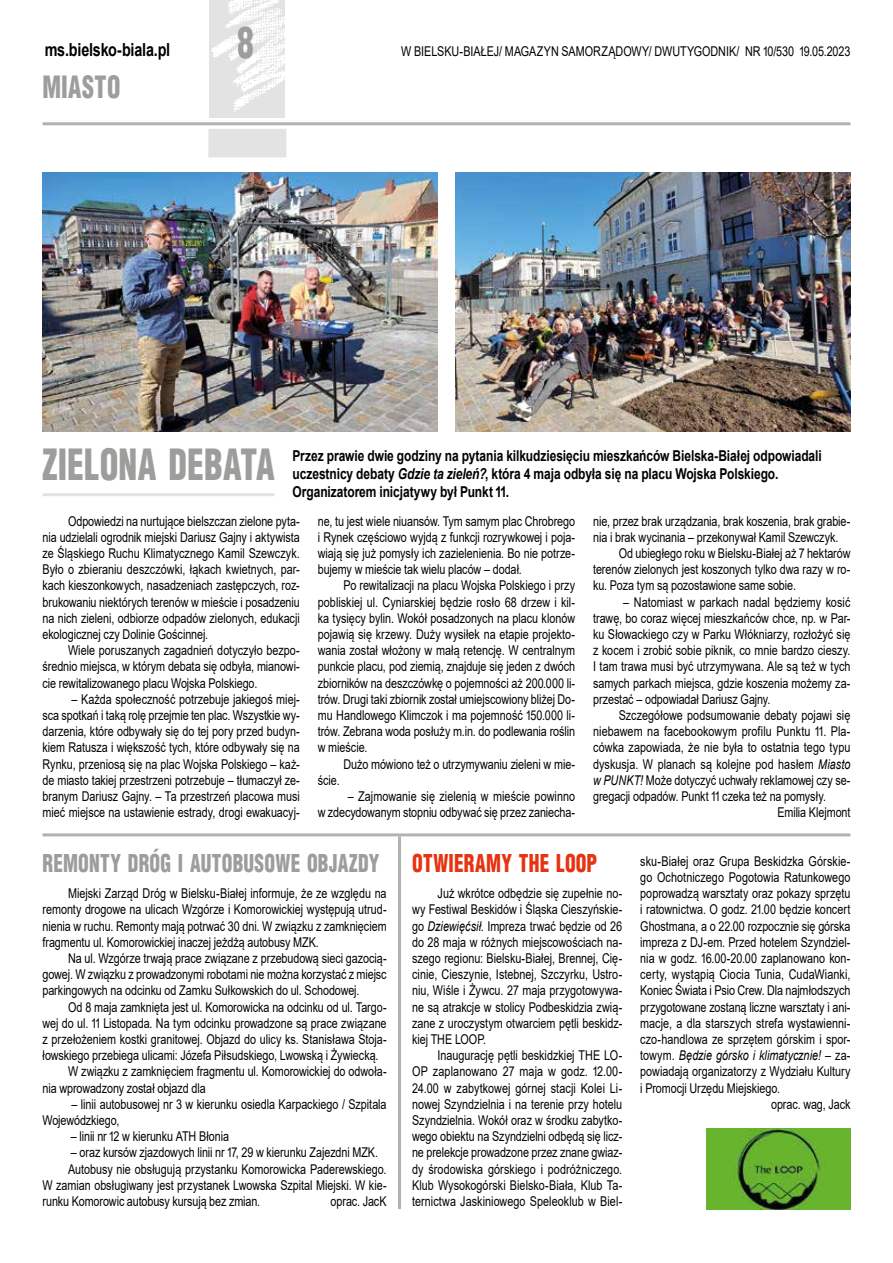
<style>
.page{position:relative;width:893px;height:1263px;background:#fff}
.page>*{position:absolute;margin:0;border:0;box-sizing:border-box;transform-origin:0 0}
.t1{font:900 42px "Switzerland Cond";letter-spacing:.005em;color:#9d9d9c;scale:.8 1}
.t2{font:900 30px "Switzerland Cond";letter-spacing:.02em;color:#9d9d9c;scale:.8 1}
.t3{font:900 24px "Switzerland Cond";letter-spacing:.01em;color:#9d9d9c;scale:.8 1}
.t4{font:900 24px "Switzerland Cond";letter-spacing:.015em;color:#e63312;scale:.8 1}
.t5{font:700 18px "Arial";letter-spacing:-.015em;color:#000;scale:.8 1}
.t6{font:700 15px/18px "Arial";letter-spacing:-.005em;color:#000;scale:.8 1}
.t7{font:13.5px/16.2px "Arial";letter-spacing:-.005em;color:#000;text-align:justify;scale:.8 1}
.t8{font:italic 13.5px "Arial";letter-spacing:.005em;color:#000;scale:.8 1}
.s1{font-style:italic}
.s2{font-style:normal}
</style>
<div class="page">
<hr style="left:43px;top:122px;width:807px;height:3px;background:#b3b2b2">
<img style="left:209px;top:0;width:76px;height:118px">
<div style="left:208px;top:129px;width:78px;height:28px;background:#e3e3e3"></div>
<img style="left:43px;top:172px;width:394px;height:259px">
<img style="left:455px;top:172px;width:395px;height:259px">
<hr style="left:43px;top:493px;width:231px;height:3px;background:#e3e3e3">
<hr style="left:43px;top:833px;width:807px;height:3px;background:#b3b2b2">
<hr style="left:398px;top:836px;width:3px;height:373px;background:#b3b2b2">
<img style="left:706px;top:1128px;width:144px;height:81px">
<h3 class="t5" style="left:45px;top:37px;width:158px">ms.bielsko-biala.pl</h3>
<h2 class="t2" style="left:43px;top:68px;width:99px">MIASTO</h2>
<h1 class="t1" style="left:237px;top:16px;width:22px">8</h1>
<p class="t7" style="left:401px;top:43px;width:563px">W BIELSKU-BIAŁEJ/ MAGAZYN SAMORZĄDOWY/ DWUTYGODNIK/ NR 10/530 19.05.2023</p>
<h1 class="t1" style="left:43px;top:437px;width:292px">ZIELONA DEBATA</h1>
<p class="t6" style="left:293px;top:447px;width:663px">Przez prawie dwie godziny na pytania kilkudziesięciu mieszkańców Bielska-Białej odpowiadali uczestnicy debaty <span class="s1">Gdzie ta zieleń?</span>, która 4 maja odbyła się na placu Wojska Polskiego.<br>Organizatorem inicjatywy był Punkt 11.</p>
<p class="t7" style="left:43px;top:513px;width:323px;text-indent:26px">Odpowiedzi na nurtujące bielszczan zielone pyta&shy;nia udzielali ogrodnik miejski Dariusz Gajny i aktywista ze Śląskiego Ruchu Klimatycznego Kamil Szewczyk.<br>Było o zbieraniu deszczówki, łąkach kwietnych, par&shy;kach kieszonkowych, nasadzeniach zastępczych, roz&shy;brukowaniu niektórych terenów w mieście i posadzeniu na nich zieleni, odbiorze odpadów zielonych, edukacji ekologicznej czy Dolinie Gościnnej.</p>
<p class="t7" style="left:43px;top:642px;width:323px;text-indent:26px">Wiele poruszanych zagadnień dotyczyło bezpo&shy;średnio miejsca, w którym debata się odbyła, mianowi&shy;cie rewitalizowanego placu Wojska Polskiego.</p>
<p class="t7" style="left:43px;top:691px;width:323px;text-indent:29px">– Każda społeczność potrzebuje jakiegoś miej&shy;sca spotkań i taką rolę przejmie ten plac. Wszystkie wy&shy;darzenia, które odbywały się do tej pory przed budyn&shy;kiem Ratusza i większość tych, które odbywały się na Rynku, przeniosą się na plac Wojska Polskiego – każ&shy;de miasto takiej przestrzeni potrzebuje – tłumaczył ze&shy;branym Dariusz Gajny. – Ta przestrzeń placowa musi mieć miejsce na ustawienie estrady, drogi ewakuacyj-</p>
<p class="t7" style="left:318px;top:513px;width:323px">ne, tu jest wiele niuansów. Tym samym plac Chrobrego i Rynek częściowo wyjdą z funkcji rozrywkowej i poja&shy;wiają się już pomysły ich zazielenienia. Bo nie potrze&shy;bujemy w mieście tak wielu placów – dodał.</p>
<p class="t7" style="left:318px;top:577px;width:323px;text-indent:26px">Po rewitalizacji na placu Wojska Polskiego i przy pobliskiej ul. Cyniarskiej będzie rosło 68 drzew i kil&shy;ka tysięcy bylin. Wokół posadzonych na placu klonów pojawią się krzewy. Duży wysiłek na etapie projekto&shy;wania został włożony w małą retencję. W centralnym punkcie placu, pod ziemią, znajduje się jeden z dwóch zbiorników na deszczówkę o pojemności aż 200.000 li&shy;trów. Drugi taki zbiornik został umiejscowiony bliżej Do&shy;mu Handlowego Klimczok i ma pojemność 150.000 li&shy;trów. Zebrana woda posłuży m.in. do podlewania roślin w mieście.</p>
<p class="t7" style="left:343px;top:756px;width:291px">Dużo mówiono też o utrzymywaniu zieleni w mie-</p>
<p class="t7" style="left:318px;top:772px;width:29px">ście.</p>
<p class="t7" style="left:318px;top:788px;width:323px;text-align:right">– Zajmowanie się zielenią w mieście powinno<br>w zdecydowanym stopniu odbywać się przez zaniecha-</p>
<p class="t7" style="left:593px;top:513px;width:323px">nie, przez brak urządzania, brak koszenia, brak grabie-</p>
<p class="t7" style="left:593px;top:529px;width:308px">nia i brak wycinania – przekonywał Kamil Szewczyk.</p>
<p class="t7" style="left:619px;top:545px;width:291px">Od ubiegłego roku w Bielsku-Białej aż 7 hektarów</p>
<p class="t7" style="left:593px;top:561px;width:323px">terenów zielonych jest koszonych tylko dwa razy w ro-</p>
<p class="t7" style="left:593px;top:577px;width:255px">ku. Poza tym są pozostawione same sobie.</p>
<p class="t7" style="left:593px;top:594px;width:323px;text-indent:30px">– Natomiast w parkach nadal będziemy kosić trawę, bo coraz więcej mieszkańców chce, np. w Par&shy;ku Słowackiego czy w Parku Włókniarzy, rozłożyć się z kocem i zrobić sobie piknik, co mnie bardzo cieszy.<br>I tam trawa musi być utrzymywana. Ale są też w tych samych parkach miejsca, gdzie koszenia możemy za&shy;przestać – odpowiadał Dariusz Gajny.</p>
<p class="t7" style="left:619px;top:707px;width:291px">Szczegółowe podsumowanie debaty pojawi się</p>
<p class="t7" style="left:593px;top:723px;width:323px">niebawem na facebookowym profilu Punktu 11. Pla-</p>
<p class="t7" style="left:593px;top:739px;width:323px">cówka zapowiada, że nie była to ostatnia tego typu</p>
<p class="t7" style="left:593px;top:756px;width:323px">dyskusja. W planach są kolejne pod hasłem <span class="s1">Miasto</span></p>
<p class="t7" style="left:593px;top:772px;width:323px"><span class="s1">w PUNKT!</span> Może dotyczyć uchwały reklamowej czy se-</p>
<p class="t7" style="left:593px;top:788px;width:293px">gregacji odpadów. Punkt 11 czeka też na pomysły.</p>
<p class="t7" style="left:777px;top:804px;width:93px">Emilia Klejmont</p>
<h3 class="t3" style="left:43px;top:847px;width:423px">REMONTY DRÓG I AUTOBUSOWE OBJAZDY</h3>
<p class="t7" style="left:43px;top:885px;width:432px;text-indent:26px">Miejski Zarząd Dróg w Bielsku-Białej informuje, że ze względu na remonty drogowe na ulicach Wzgórze i Komorowickiej występują utrud&shy;nienia w ruchu. Remonty mają potrwać 30 dni. W związku z zamknięciem fragmentu ul. Komorowickiej inaczej jeżdżą autobusy MZK.</p>
<p class="t7" style="left:43px;top:950px;width:432px;text-indent:26px">Na ul. Wzgórze trwają prace związane z przebudową sieci gazocią&shy;gowej. W związku z prowadzonymi robotami nie można korzystać z miejsc parkingowych na odcinku od Zamku Sułkowskich do ul. Schodowej.</p>
<p class="t7" style="left:68px;top:999px;width:400px">Od 8 maja zamknięta jest ul. Komorowicka na odcinku od ul. Targo-</p>
<p class="t7" style="left:43px;top:1015px;width:432px">wej do ul. 11 Listopada. Na tym odcinku prowadzone są prace związane</p>
<p class="t7" style="left:43px;top:1031px;width:432px">z przełożeniem kostki granitowej. Objazd do ulicy ks. Stanisława Stoja-</p>
<p class="t7" style="left:43px;top:1047px;width:421px">łowskiego przebiega ulicami: Józefa Piłsudskiego, Lwowską i Żywiecką.</p>
<p class="t7" style="left:68px;top:1063px;width:400px">W związku z zamknięciem fragmentu ul. Komorowickiej do odwoła-</p>
<p class="t7" style="left:43px;top:1080px;width:205px">nia wprowadzony został objazd dla</p>
<p class="t7" style="left:43px;top:1096px;width:432px;text-indent:29px">– linii autobusowej nr 3 w kierunku osiedla Karpackiego / Szpitala<br>Wojewódzkiego,</p>
<p class="t7" style="left:71px;top:1128px;width:199px">– linii nr 12 w kierunku ATH Błonia</p>
<p class="t7" style="left:71px;top:1144px;width:386px">– oraz kursów zjazdowych linii nr 17, 29 w kierunku Zajezdni MZK.</p>
<p class="t7" style="left:68px;top:1161px;width:400px">Autobusy nie obsługują przystanku Komorowicka Paderewskiego.</p>
<p class="t7" style="left:43px;top:1177px;width:432px">W zamian obsługiwany jest przystanek Lwowska Szpital Miejski. W kie-</p>
<p class="t7" style="left:43px;top:1193px;width:274px">runku Komorowic autobusy kursują bez zmian.</p>
<p class="t7" style="left:331px;top:1193px;width:72px">oprac. JacK</p>
<h3 class="t4" style="left:412px;top:847px;width:233px">OTWIERAMY THE LOOP</h3>
<p class="t7" style="left:412px;top:885px;width:264px;text-indent:26px">Już wkrótce odbędzie się zupełnie no&shy;wy Festiwal Beskidów i Śląska Cieszyńskie&shy;go <span class="s1">Dziewięćsił</span>. Impreza trwać będzie od 26 do 28 maja w różnych miejscowościach na&shy;szego regionu: Bielsku-Białej, Brennej, Cię&shy;cinie, Cieszynie, Istebnej, Szczyrku, Ustro&shy;niu, Wiśle i Żywcu. 27 maja przygotowywa&shy;ne są atrakcje w stolicy Podbeskidzia zwią&shy;zane z uroczystym otwarciem pętli beskidz&shy;kiej THE LOOP.</p>
<p class="t7" style="left:412px;top:1047px;width:264px;text-indent:26px">Inaugurację pętli beskidzkiej THE LO-OP zaplanowano 27 maja w godz. 12.00- 24.00 w zabytkowej górnej stacji Kolei Li&shy;nowej Szyndzielnia i na terenie przy hotelu Szyndzielnia. Wokół oraz w środku zabytko&shy;wego obiektu na Szyndzielni odbędą się licz&shy;ne prelekcje prowadzone przez znane gwiaz&shy;dy środowiska górskiego i podróżniczego.<br>Klub Wysokogórski Bielsko-Biała, Klub Ta&shy;ternictwa Jaskiniowego Speleoklub w Biel-</p>
<p class="t7" style="left:640px;top:853px;width:264px">sku-Białej oraz Grupa Beskidzka Górskie-</p>
<p class="t7" style="left:640px;top:869px;width:264px">go Ochotniczego Pogotowia Ratunkowego</p>
<p class="t7" style="left:640px;top:885px;width:264px">poprowadzą warsztaty oraz pokazy sprzętu</p>
<p class="t7" style="left:640px;top:901px;width:264px">i ratownictwa. O godz. 21.00 będzie koncert</p>
<p class="t7" style="left:640px;top:918px;width:264px">Ghostmana, a o 22.00 rozpocznie się górska</p>
<p class="t7" style="left:640px;top:934px;width:264px">impreza z DJ-em. Przed hotelem Szyndziel-</p>
<p class="t7" style="left:640px;top:950px;width:264px">nia w godz. 16.00-20.00 zaplanowano kon-</p>
<p class="t7" style="left:640px;top:966px;width:264px">certy, wystąpią Ciocia Tunia, CudaWianki,</p>
<p class="t7" style="left:640px;top:982px;width:264px">Koniec Świata i Psio Crew. Dla najmłodszych</p>
<p class="t7" style="left:640px;top:999px;width:264px">przygotowane zostaną liczne warsztaty i ani-</p>
<p class="t7" style="left:640px;top:1015px;width:264px">macje, a dla starszych strefa wystawienni-</p>
<p class="t7" style="left:640px;top:1031px;width:264px">czo-handlowa ze sprzętem górskim i spor-</p>
<p class="t8" style="left:640px;top:1047px;width:264px"><span class="s2">towym.</span> Będzie górsko i klimatycznie! <span class="s2">– za-</span></p>
<p class="t7" style="left:640px;top:1063px;width:264px">powiadają organizatorzy z Wydziału Kultury</p>
<p class="t7" style="left:640px;top:1080px;width:176px">i Promocji Urzędu Miejskiego.</p>
<p class="t7" style="left:771px;top:1096px;width:101px">oprac. wag, Jack</p>
</div>
